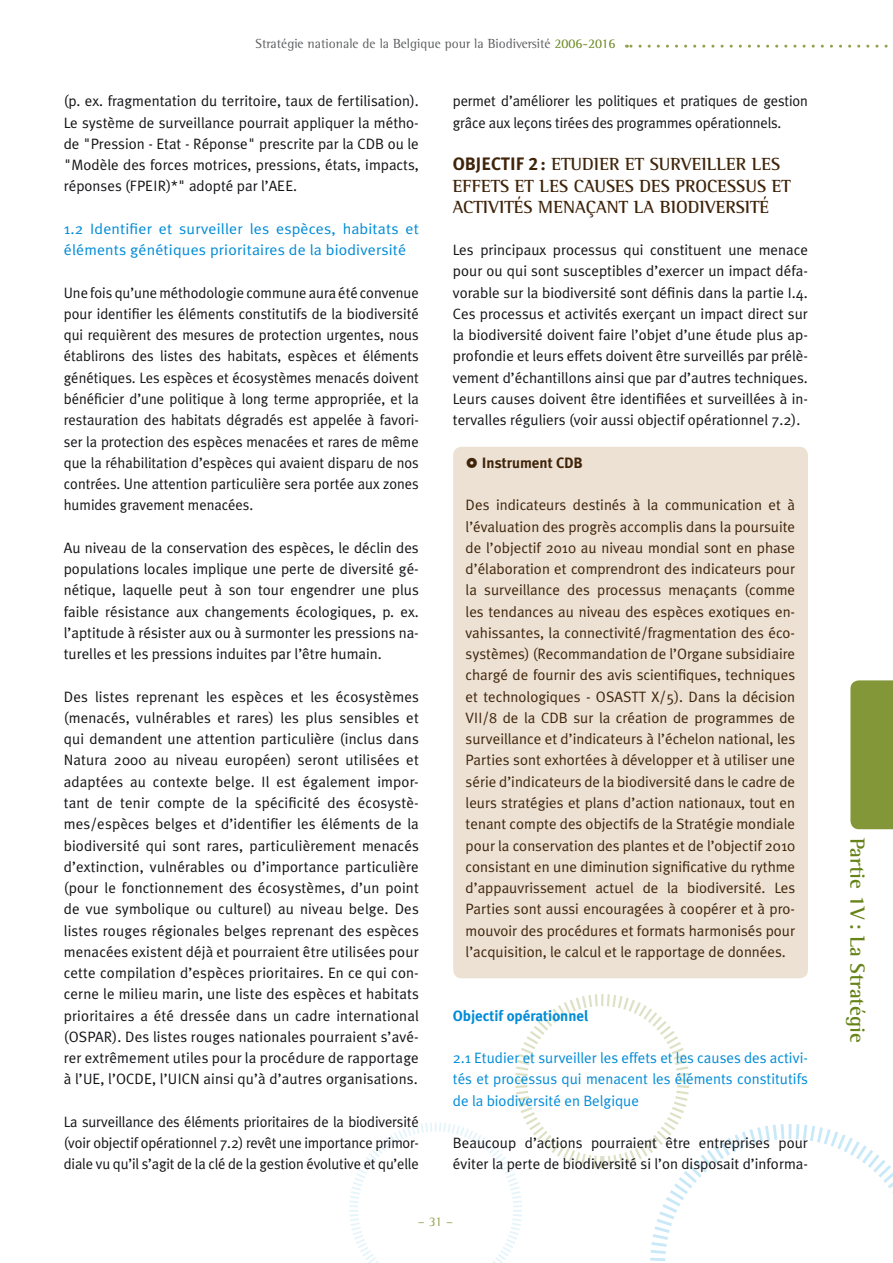
<style>
.page{position:relative;width:893px;height:1263px;background:#fff}
.page>*{position:absolute;margin:0;border:0;box-sizing:border-box;transform-origin:0 0}
.t1{font:700 21px "Rotis Semi Serif";color:#668318}
.t2{font:700 18px/21.6px "Rotis Semi Serif";color:#3f240a}
.t3{font:15px/21.3px "Meta Plus Normal";color:#141215;text-align:justify}
.t4{font:15px/21.3px "Meta Plus Normal";color:#3f240a;text-align:justify}
.t5{font:15px/21.3px "Meta Plus Normal";letter-spacing:.01em;color:#008cd7;text-align:justify}
.t6{font:15px/21.3px "Meta Plus Normal";letter-spacing:.01em;color:#008cd7;scale:1.06 1}
.t7{font:700 15px "Meta Plus";color:#008cd7}
.t8{font:700 15px "Meta Plus";color:#3f240a}
.t9{font:13.5px "Rotis Semi Serif";color:#5d5e60}
.t10{font:13.5px "Rotis Semi Serif";color:#91a24c}
.s1{color:#668318}
.s2{font-family:"Meta Plus Bold Caps";font-weight:400}
</style>
<div class="page">
<svg style="left:349px;top:994px;width:544px;height:269px"></svg>
<svg style="left:626px;top:45px;width:262px;height:3px"></svg>
<div style="left:850px;top:680px;width:43px;height:149px;background:#839739"></div>
<div style="left:453px;top:447px;width:355px;height:531px;background:#ece1d3"></div>
<svg style="left:467px;top:457px;width:10px;height:11px"></svg>
<p class="t9" style="left:256px;top:35px;width:361px">Stratégie nationale de la Belgique pour la Biodiversité <span class="s1">2006-2016</span></p>
<p class="t3" style="left:64px;top:90px;width:357px">(p. ex. fragmentation du territoire, taux de fertilisation).<br>Le système de surveillance pourrait appliquer la métho&shy;de "Pression - Etat - Réponse" prescrite par la CDB ou le "Modèle des forces motrices, pressions, états, impacts, réponses (FPEIR)*" adopté par l’AEE.</p>
<p class="t6" style="left:64px;top:218px;width:336px">1.2 Identifier et surveiller les espèces, habitats et éléments génétiques prioritaires de la biodiversité</p>
<p class="t3" style="left:64px;top:282px;width:357px">Une fois qu’une méthodologie commune aura été convenue pour identifier les éléments constitutifs de la biodiversité qui requièrent des mesures de protection urgentes, nous établirons des listes des habitats, espèces et éléments génétiques. Les espèces et écosystèmes menacés doivent bénéficier d’une politique à long terme appropriée, et la restauration des habitats dégradés est appelée à favori&shy;ser la protection des espèces menacées et rares de même que la réhabilitation d’espèces qui avaient disparu de nos contrées. Une attention particulière sera portée aux zones humides gravement menacées.</p>
<p class="t3" style="left:64px;top:537px;width:357px">Au niveau de la conservation des espèces, le déclin des populations locales implique une perte de diversité gé&shy;nétique, laquelle peut à son tour engendrer une plus faible résistance aux changements écologiques, p. ex. l’aptitude à résister aux ou à surmonter les pressions na&shy;turelles et les pressions induites par l’être humain.</p>
<p class="t3" style="left:64px;top:686px;width:357px">Des listes reprenant les espèces et les écosystèmes (menacés, vulnérables et rares) les plus sensibles et qui demandent une attention particulière (inclus dans Natura 2000 au niveau européen) seront utilisées et adaptées au contexte belge. Il est également impor&shy;tant de tenir compte de la spécificité des écosystè&shy;mes/espèces belges et d’identifier les éléments de la biodiversité qui sont rares, particulièrement menacés d’extinction, vulnérables ou d’importance particulière (pour le fonctionnement des écosystèmes, d’un point de vue symbolique ou culturel) au niveau belge. Des listes rouges régionales belges reprenant des espèces menacées existent déjà et pourraient être utilisées pour cette compilation d’espèces prioritaires. En ce qui con&shy;cerne le milieu marin, une liste des espèces et habitats prioritaires a été dressée dans un cadre international (OSPAR). Des listes rouges nationales pourraient s’avé&shy;rer extrêmement utiles pour la procédure de rapportage à l’UE, l’OCDE, l’UICN ainsi qu’à d’autres organisations.</p>
<p class="t3" style="left:64px;top:1111px;width:357px">La surveillance des éléments prioritaires de la biodiversité (voir objectif opérationnel 7.2) revêt une importance primor&shy;diale vu qu’il s’agit de la clé de la gestion évolutive et qu’elle</p>
<p class="t3" style="left:453px;top:90px;width:357px">permet d’améliorer les politiques et pratiques de gestion grâce aux leçons tirées des programmes opérationnels.</p>
<p class="t2" style="left:453px;top:153px;width:339px"><span class="s2">OBJECTIF 2 :</span> ETUDIER ET SURVEILLER LES<br>EFFETS ET LES CAUSES DES PROCESSUS ET<br>ACTIVITÉS MENAÇANT LA BIODIVERSITÉ</p>
<p class="t3" style="left:453px;top:239px;width:357px">Les principaux processus qui constituent une menace pour ou qui sont susceptibles d’exercer un impact défa&shy;vorable sur la biodiversité sont définis dans la partie I.4.<br>Ces processus et activités exerçant un impact direct sur la biodiversité doivent faire l’objet d’une étude plus ap&shy;profondie et leurs effets doivent être surveillés par prélè&shy;vement d’échantillons ainsi que par d’autres techniques.<br>Leurs causes doivent être identifiées et surveillées à in&shy;tervalles réguliers (voir aussi objectif opérationnel 7.2).</p>
<p class="t8" style="left:482px;top:454px;width:102px">Instrument CDB</p>
<p class="t4" style="left:466px;top:494px;width:331px">Des indicateurs destinés à la communication et à l’évaluation des progrès accomplis dans la poursuite de l’objectif 2010 au niveau mondial sont en phase d’élaboration et comprendront des indicateurs pour la surveillance des processus menaçants (comme les tendances au niveau des espèces exotiques en&shy;vahissantes, la connectivité/fragmentation des éco&shy;systèmes) (Recommandation de l’Organe subsidiaire chargé de fournir des avis scientifiques, techniques et technologiques - OSASTT X/5). Dans la décision VII/8 de la CDB sur la création de programmes de surveillance et d’indicateurs à l’échelon national, les Parties sont exhortées à développer et à utiliser une série d’indicateurs de la biodiversité dans le cadre de leurs stratégies et plans d’action nationaux, tout en tenant compte des objectifs de la Stratégie mondiale pour la conservation des plantes et de l’objectif 2010 consistant en une diminution significative du rythme d’appauvrissement actuel de la biodiversité. Les Parties sont aussi encouragées à coopérer et à pro&shy;mouvoir des procédures et formats harmonisés pour l’acquisition, le calcul et le rapportage de données.</p>
<p class="t7" style="left:453px;top:1007px;width:137px">Objectif opérationnel</p>
<p class="t5" style="left:453px;top:1047px;width:357px">2.1 Etudier et surveiller les effets et les causes des activi&shy;tés et processus qui menacent les éléments constitutifs de la biodiversité en Belgique</p>
<p class="t3" style="left:453px;top:1132px;width:357px">Beaucoup d’actions pourraient être entreprises pour éviter la perte de biodiversité si l’on disposait d’informa-</p>
<p class="t10" style="left:418px;top:1213px;width:37px">– 31 –</p>
<h1 class="t1" style="left:870px;top:838px;width:206px;rotate:90deg">Partie 1V : La Stratégie</h1>
</div>
